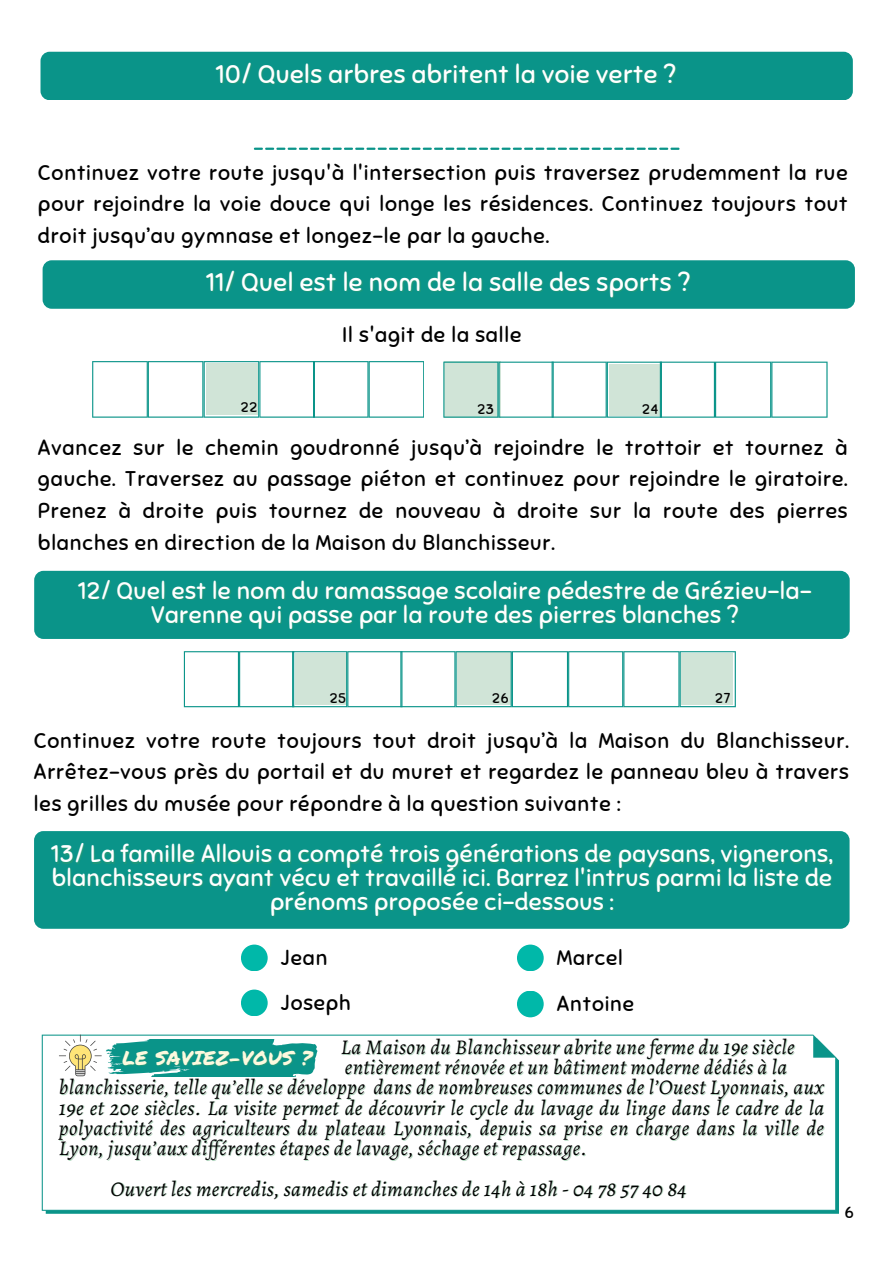
<style>
.page{position:relative;width:894px;height:1264px;background:#fff}
.page>*{position:absolute;margin:0;border:0;box-sizing:border-box;transform-origin:0 0}
.t1{font:25.5px "Sniglet";letter-spacing:.02em;color:#fff}
.t2{font:24px "Sniglet";letter-spacing:.02em;color:#fff}
.t3{font:21.15px/31.5px "Sniglet";letter-spacing:.04em;color:#000;text-align:justify}
.t4{font:italic 21px/20.2px "Alegreya";letter-spacing:.02em;color:#000;text-align:justify}
.t5{font:21px "Sniglet";letter-spacing:.04em;color:#000}
.t6{font:19.5px "Permanent Marker";letter-spacing:.02em;color:#fdf9de}
.t7{font:16.05px "Sniglet";color:#000}
.t8{font:13.95px "Sniglet";letter-spacing:.04em;color:#000}
.s1{color:rgb(64 157 98/.4)}
</style>
<div class="page">
<div style="left:34px;top:571px;width:815px;height:68px;background:#0a9489;border-radius:9px"></div>
<svg style="left:42px;top:1034px;width:794px;height:176px"></svg>
<svg style="left:59px;top:1034px;width:258px;height:42px"></svg>
<div style="left:43px;top:260px;width:811px;height:49px;background:#0a9489;border-radius:9px"></div>
<svg style="left:92px;top:361px;width:332px;height:56px"></svg>
<svg style="left:443px;top:361px;width:384px;height:57px"></svg>
<svg style="left:184px;top:651px;width:551px;height:56px"></svg>
<div style="left:34px;top:831px;width:815px;height:97px;background:#0a9489;border-radius:9px"></div>
<div style="left:241px;top:989px;width:26px;height:27px;background:#00b8a9;border-radius:50%"></div>
<div style="left:241px;top:944px;width:26px;height:27px;background:#00b8a9;border-radius:50%"></div>
<div style="left:517px;top:990px;width:26px;height:27px;background:#00b8a9;border-radius:50%"></div>
<div style="left:517px;top:944px;width:26px;height:27px;background:#00b8a9;border-radius:50%"></div>
<div style="left:40px;top:52px;width:812px;height:48px;background:#0a9489;border-radius:9px"></div>
<svg style="left:254px;top:148px;width:425px;height:2px"></svg>
<p class="t1" style="left:215px;top:58px;width:461px">10/ Quels arbres abritent la voie verte ?</p>
<p class="t3" style="left:38px;top:157px;width:811px">Continuez votre route jusqu'à l'intersection puis traversez prudemment la rue pour rejoindre la voie douce qui longe les résidences. Continuez toujours tout droit jusqu’au gymnase et longez-le par la gauche.</p>
<p class="t1" style="left:206px;top:267px;width:485px">11/ Quel est le nom de la salle des sports ?</p>
<p class="t3" style="left:342px;top:319px;width:181px">Il s'agit de la salle</p>
<p class="t8" style="left:241px;top:399px;width:18px">22</p>
<p class="t8" style="left:477px;top:400px;width:18px">23</p>
<p class="t8" style="left:642px;top:400px;width:18px">24</p>
<h1 class="t3" style="left:38px;top:432px;width:811px">Avancez sur le chemin goudronné jusqu’à rejoindre le trottoir et tournez à gauche. Traversez au passage piéton et continuez pour rejoindre le giratoire.<br>Prenez à droite puis tournez de nouveau à droite sur la route des pierres blanches en direction de la Maison du Blanchisseur.</h1>
<p class="t2" style="left:79px;top:576px;width:734px"><span class="s1">12</span>/ Quel est le nom du ramassage scolaire pédestre de Grézieu-la-</p>
<h1 class="t2" style="left:151px;top:600px;width:588px">Varenne qui passe par la route des pierres blanches ?</h1>
<p class="t8" style="left:329px;top:690px;width:18px">25</p>
<h2 class="t8" style="left:492px;top:690px;width:18px">26</h2>
<p class="t8" style="left:715px;top:690px;width:16px">27</p>
<p class="t3" style="left:34px;top:725px;width:816px">Continuez votre route toujours tout droit jusqu’à la Maison du Blanchisseur.<br>Arrêtez-vous près du portail et du muret et regardez le panneau bleu à travers les grilles du musée pour répondre à la question suivante :</p>
<p class="t2" style="left:52px;top:839px;width:782px"><span class="s1">13</span>/ La famille Allouis a compté trois générations de paysans, vignerons,</p>
<p class="t2" style="left:52px;top:863px;width:781px">blanchisseurs ayant vécu et travaillé ici. Barrez l'intrus parmi la liste de</p>
<p class="t2" style="left:270px;top:886px;width:345px">prénoms proposée ci-dessous :</p>
<p class="t5" style="left:281px;top:944px;width:48px">Jean</p>
<p class="t5" style="left:281px;top:989px;width:71px">Joseph</p>
<p class="t5" style="left:556px;top:944px;width:67px">Marcel</p>
<p class="t5" style="left:556px;top:990px;width:79px">Antoine</p>
<p class="t4" style="left:341px;top:1036px;width:455px">La Maison du Blanchisseur abrite une ferme du 19e siècle</p>
<p class="t4" style="left:345px;top:1056px;width:443px">entièrement rénovée et un bâtiment moderne dédiés à la</p>
<p class="t4" style="left:59px;top:1077px;width:766px">blanchisserie, telle qu’elle se développe dans de nombreuses communes de l’Ouest Lyonnais, aux 19e et 20e siècles. La visite permet de découvrir le cycle du lavage du linge dans le cadre de la polyactivité des agriculteurs du plateau Lyonnais, depuis sa prise en charge dans la ville de Lyon, jusqu’aux dif érentes étapes de lavage, séchage et repassage.</p>
<p class="t4" style="left:110px;top:1178px;width:577px">Ouvert les mercredis, samedis et dimanches de 14h à 18h - 04 78 57 40 84</p>
<p class="t6" style="left:122px;top:1043px;width:191px">LE SAVIEZ-VOUS ?</p>
<h1 class="t7" style="left:844px;top:1202px;width:10px">6</h1>
</div>
